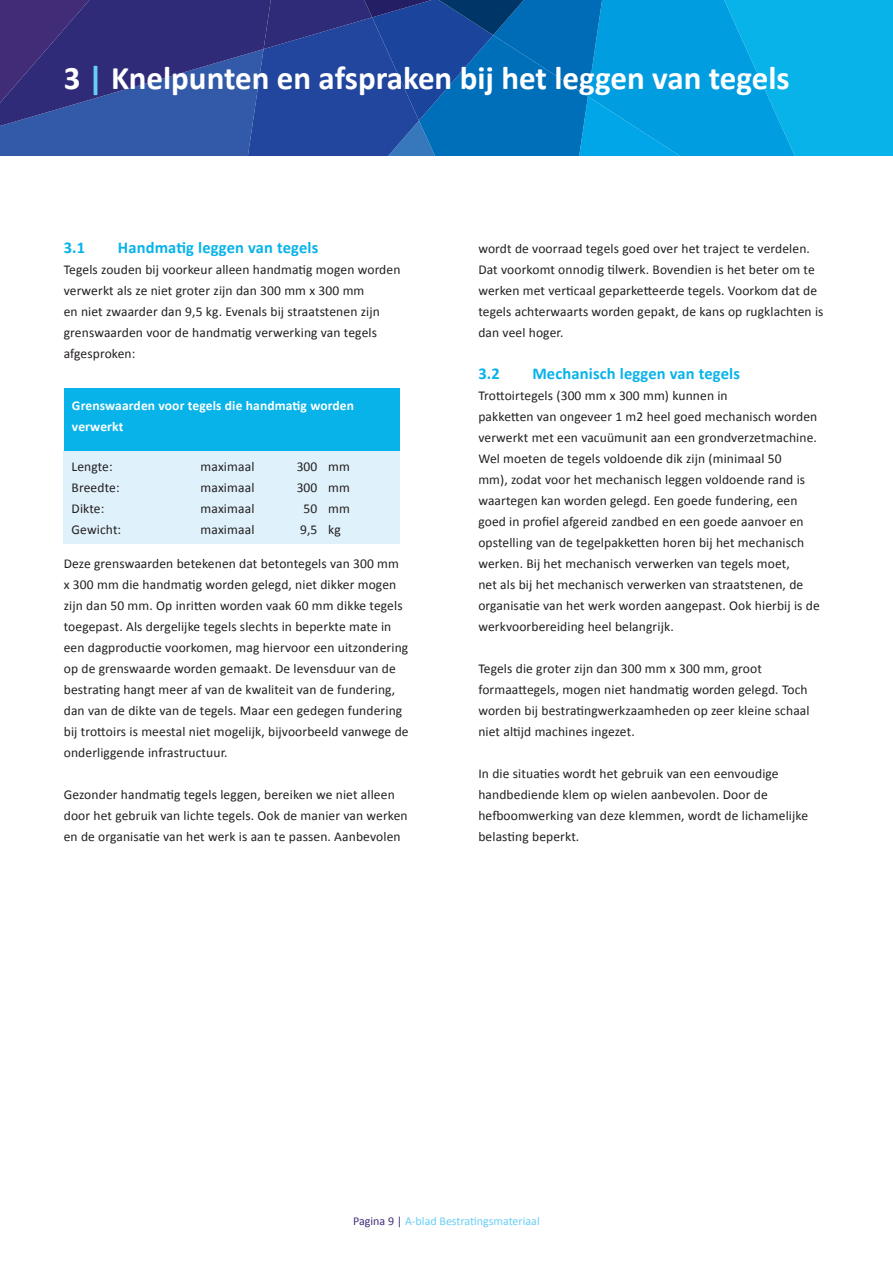
<style>
.page{position:relative;width:893px;height:1263px;background:#fff}
.page>*{position:absolute;margin:0;border:0;box-sizing:border-box;transform-origin:0 0}
.hoofdstuk{font:700 33px "Calibri";color:#fff}
.Paragraaf{font:700 16.5px "Calibri";letter-spacing:.01em;color:#07b3e9}
.platte_tekst{font:13.5px/21px "Calibri";letter-spacing:.01em;color:#231f20}
.kader_tekst{font:13.5px "Calibri";letter-spacing:.01em;color:#231f20}
.Kader_kop{font:700 13.5px/21px "Calibri";letter-spacing:.01em;color:#fff}
.t1{font:12px "Calibri";color:#67cef5}
.s1{color:#67cef5}
.s2{color:#402c77}
</style>
<div class="page">
<svg style="left:0;top:0;width:893px;height:155px;background:#176ab3"></svg>
<div style="left:64px;top:450px;width:336px;height:94px;background:#dff1fa"></div>
<div style="left:64px;top:388px;width:336px;height:63px;background:#07b3e9"></div>
<p class="hoofdstuk" style="left:64px;top:54px;width:727px">3 <span class="s1">|</span> Knelpunten en afspraken bij het leggen van tegels</p>
<p class="Paragraaf" style="left:64px;top:236px;width:23px">3.1</p>
<p class="Paragraaf" style="left:118px;top:236px;width:202px">Handmatig leggen van tegels</p>
<p class="platte_tekst" style="left:64px;top:258px;width:338px">Tegels zouden bij voorkeur alleen handmatig mogen worden verwerkt als ze niet groter zijn dan 300 mm x 300 mm<br>en niet zwaarder dan 9,5 kg. Evenals bij straatstenen zijn grenswaarden voor de handmatig verwerking van tegels afgesproken:</p>
<p class="Kader_kop" style="left:72px;top:394px;width:284px">Grenswaarden voor tegels die handmatig worden verwerkt</p>
<p class="kader_tekst" style="left:72px;top:457px;width:43px">Lengte:</p>
<p class="kader_tekst" style="left:201px;top:457px;width:55px">maximaal</p>
<p class="kader_tekst" style="left:297px;top:457px;width:55px">300 mm</p>
<p class="kader_tekst" style="left:72px;top:478px;width:50px">Breedte:</p>
<p class="kader_tekst" style="left:201px;top:478px;width:55px">maximaal</p>
<p class="kader_tekst" style="left:297px;top:478px;width:55px">300 mm</p>
<p class="kader_tekst" style="left:72px;top:499px;width:34px">Dikte:</p>
<p class="kader_tekst" style="left:201px;top:499px;width:55px">maximaal</p>
<p class="kader_tekst" style="left:304px;top:499px;width:48px">50 mm</p>
<p class="kader_tekst" style="left:72px;top:520px;width:51px">Gewicht:</p>
<p class="kader_tekst" style="left:201px;top:520px;width:55px">maximaal</p>
<p class="kader_tekst" style="left:300px;top:520px;width:42px">9,5 kg</p>
<p class="platte_tekst" style="left:64px;top:552px;width:346px">Deze grenswaarden betekenen dat betontegels van 300 mm<br>x 300 mm die handmatig worden gelegd, niet dikker mogen zijn dan 50 mm. Op inritten worden vaak 60 mm dikke tegels toegepast. Als dergelijke tegels slechts in beperkte mate in een dagproductie voorkomen, mag hiervoor een uitzondering op de grenswaarde worden gemaakt. De levensduur van de bestrating hangt meer af van de kwaliteit van de fundering, dan van de dikte van de tegels. Maar een gedegen fundering bij trottoirs is meestal niet mogelijk, bijvoorbeeld vanwege de onderliggende infrastructuur.</p>
<p class="platte_tekst" style="left:64px;top:783px;width:345px">Gezonder handmatig tegels leggen, bereiken we niet alleen door het gebruik van lichte tegels. Ook de manier van werken en de organisatie van het werk is aan te passen. Aanbevolen</p>
<p class="platte_tekst" style="left:478px;top:237px;width:347px">wordt de voorraad tegels goed over het traject te verdelen.<br>Dat voorkomt onnodig tilwerk. Bovendien is het beter om te werken met verticaal geparketteerde tegels. Voorkom dat de tegels achterwaarts worden gepakt, de kans op rugklachten is dan veel hoger.</p>
<p class="Paragraaf" style="left:478px;top:362px;width:23px">3.2</p>
<p class="Paragraaf" style="left:532px;top:362px;width:209px">Mechanisch leggen van tegels</p>
<p class="platte_tekst" style="left:478px;top:384px;width:251px">Trottoirtegels (300 mm x 300 mm) kunnen in</p>
<p class="platte_tekst" style="left:478px;top:405px;width:343px">pakketten van ongeveer 1 m2 heel goed mechanisch worden verwerkt met een vacuümunit aan een grondverzetmachine.<br>Wel moeten de tegels voldoende dik zijn (minimaal 50<br>mm), zodat voor het mechanisch leggen voldoende rand is waartegen kan worden gelegd. Een goede fundering, een goed in profiel afgereid zandbed en een goede aanvoer en opstelling van de tegelpakketten horen bij het mechanisch werken. Bij het mechanisch verwerken van tegels moet,<br>net als bij het mechanisch verwerken van straatstenen, de organisatie van het werk worden aangepast. Ook hierbij is de werkvoorbereiding heel belangrijk.</p>
<p class="platte_tekst" style="left:478px;top:657px;width:333px">Tegels die groter zijn dan 300 mm x 300 mm, groot formaattegels, mogen niet handmatig worden gelegd. Toch worden bij bestratingwerkzaamheden op zeer kleine schaal niet altijd machines ingezet.</p>
<p class="platte_tekst" style="left:478px;top:762px;width:331px">In die situaties wordt het gebruik van een eenvoudige handbediende klem op wielen aanbevolen. Door de hefboomwerking van deze klemmen, wordt de lichamelijke belasting beperkt.</p>
<p class="t1" style="left:353px;top:1213px;width:188px"><span class="s2">Pagina 9 |</span> A-blad Bestratingsmateriaal</p>
</div>
